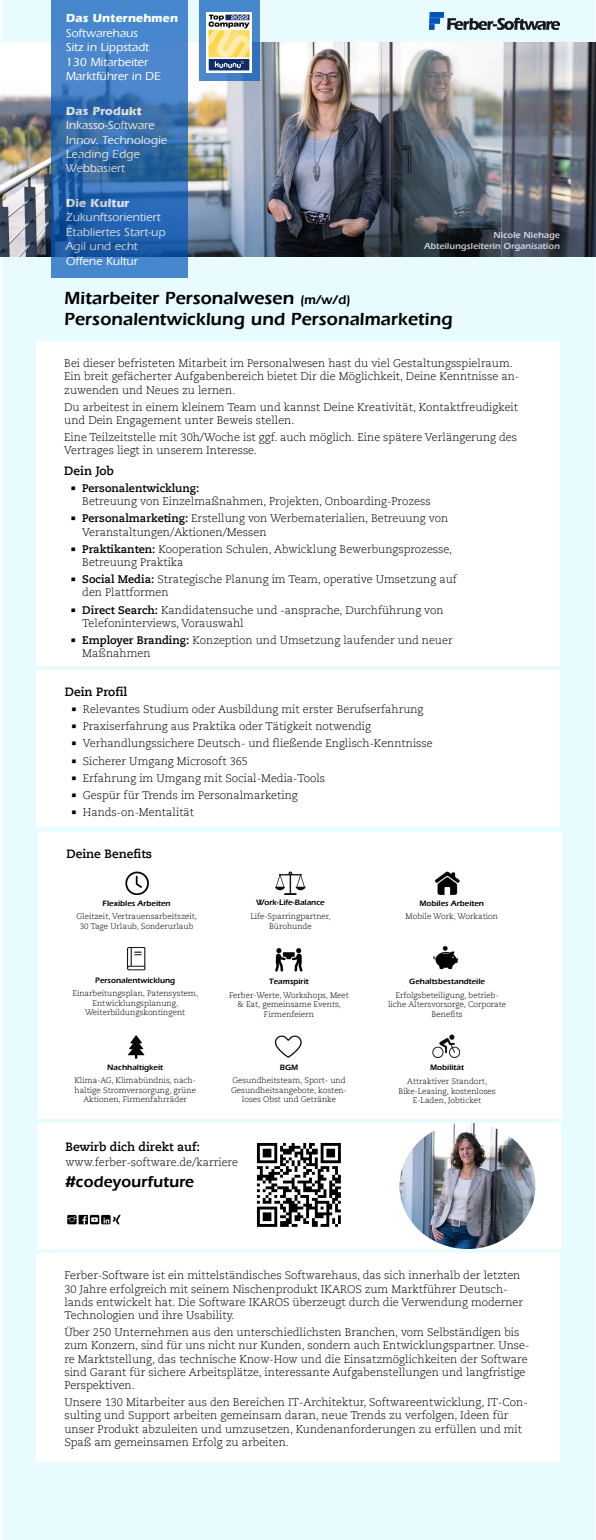
<style>
.page{position:relative;width:596px;height:1540px;background:#fff}
.page>*{position:absolute;margin:0;border:0;box-sizing:border-box;transform-origin:0 0}
.t1{font:600 18px/21.6px "ITC Eras LT";color:#000}
.t2{font:600 16px "ITC Eras LT";color:#000}
.t3{font:500 12px/14.4px "ITC Eras LT";color:#fff}
.t4{font:700 12px "Caecilia LT";color:#000}
.t5{font:700 12px "ITC Eras LT";color:#fff}
.t6{font:300 11px/13.2px "Caecilia LT";color:#000}
.t7{font:600 9px/10.8px "ITC Eras LT";color:#fff;text-align:right}
.t8{font:300 8px/9.6px "Caecilia LT";color:#000;text-align:center}
.t9{font:600 8px "Eras ITC";color:#000}
.s1{font-size:13px}
.s2{font-family:"ITC Eras LT";font-weight:600}
.s3{font-weight:700}
</style>
<div class="page">
<div style="left:2px;top:0;width:593px;height:1540px;background:#e8fcff"></div>
<div style="left:36px;top:670px;width:524px;height:157px;background:#fff"></div>
<div style="left:36px;top:342px;width:523px;height:324px;background:#fff"></div>
<div style="left:37px;top:1123px;width:523px;height:126px;background:#fff"></div>
<img style="left:399px;top:1123px;width:136px;height:126px">
<div style="left:36px;top:1253px;width:523px;height:208px;background:#fff"></div>
<img style="left:0;top:43px;width:595px;height:214px">
<div style="left:52px;top:0;width:136px;height:93px;background:#4c88ce"></div>
<svg style="left:52px;top:92px;width:136px;height:93px;background:#316aa8"></svg>
<svg style="left:52px;top:185px;width:136px;height:93px;background:#2968b3"></svg>
<img style="left:429px;top:12px;width:130px;height:17px">
<svg style="left:199px;top:0;width:60px;height:81px;background:#558ecf"></svg>
<img style="left:207px;top:13px;width:44px;height:59px">
<div style="left:38px;top:832px;width:523px;height:287px;background:#fff"></div>
<img style="left:125px;top:871px;width:24px;height:24px">
<img style="left:275px;top:871px;width:31px;height:24px">
<img style="left:435px;top:871px;width:25px;height:24px">
<img style="left:126px;top:947px;width:20px;height:24px">
<img style="left:275px;top:948px;width:28px;height:24px">
<img style="left:433px;top:946px;width:26px;height:24px">
<img style="left:127px;top:1036px;width:18px;height:23px">
<img style="left:274px;top:1035px;width:28px;height:23px">
<img style="left:432px;top:1034px;width:29px;height:24px">
<img style="left:256px;top:1142px;width:85px;height:85px">
<img style="left:61px;top:1214px;width:61px;height:39px">
<p class="t5" style="left:66px;top:11px;width:113px">Das Unternehmen</p>
<p class="t3" style="left:66px;top:26px;width:96px">Softwarehaus<br>Sitz in Lippstadt<br>130 Mitarbeiter<br>Marktführer in DE</p>
<p class="t5" style="left:66px;top:104px;width:77px">Das Produkt</p>
<p class="t3" style="left:66px;top:118px;width:103px">Inkasso-Software<br>Innov. Technologie<br>Leading Edge<br>Webbasiert</p>
<p class="t5" style="left:66px;top:196px;width:65px">Die Kultur</p>
<p class="t3" style="left:66px;top:210px;width:101px">Zukunftsorientiert<br>Etabliertes Start-up<br>Agil und echt<br>Offene Kultur</p>
<p class="t7" style="left:424px;top:229px;width:137px">Nicole Niehage<br>Abteilungsleiterin Organisation</p>
<p class="t1" style="left:64px;top:287px;width:389px">Mitarbeiter Personalwesen <span class="s1">(m/w/d)<br></span>Personalentwicklung und Personalmarketing</p>
<p class="t6" style="left:64px;top:357px;width:456px">Bei dieser befristeten Mitarbeit im Personalwesen hast du viel Gestaltungsspielraum.<br>Ein breit gefächerter Aufgabenbereich bietet Dir die Möglichkeit, Deine Kenntnisse an&shy;zuwenden und Neues zu lernen.</p>
<p class="t6" style="left:64px;top:401px;width:455px">Du arbeitest in einem kleinem Team und kannst Deine Kreativität, Kontaktfreudigkeit und Dein Engagement unter Beweis stellen.</p>
<p class="t6" style="left:64px;top:431px;width:454px">Eine Teilzeitstelle mit 30h/Woche ist ggf. auch möglich. Eine spätere Verlängerung des<br>Vertrages liegt in unserem Interesse.</p>
<p class="t4" style="left:64px;top:464px;width:51px">Dein Job</p>
<p class="t6" style="left:82px;top:482px;width:349px;text-indent:-12px"><span class="s2">•</span> <span class="s3">Personalentwicklung:<br></span>Betreuung von Einzelmaßnahmen, Projekten, Onboarding-Prozess</p>
<p class="t6" style="left:82px;top:512px;width:367px;text-indent:-12px"><span class="s2">•</span> <span class="s3">Personalmarketing:</span> Erstellung von Werbematerialien, Betreuung von<br>Veranstaltungen/Aktionen/Messen</p>
<p class="t6" style="left:82px;top:543px;width:371px;text-indent:-12px"><span class="s2">•</span> <span class="s3">Praktikanten:</span> Kooperation Schulen, Abwicklung Bewerbungsprozesse,<br>Betreuung Praktika</p>
<p class="t6" style="left:82px;top:573px;width:376px;text-indent:-12px"><span class="s2">•</span> <span class="s3">Social Media:</span> Strategische Planung im Team, operative Umsetzung auf den Plattformen</p>
<p class="t6" style="left:82px;top:603px;width:362px;text-indent:-12px"><span class="s2">•</span> <span class="s3">Direct Search:</span> Kandidatensuche und -ansprache, Durchführung von<br>Telefoninterviews, Vorauswahl</p>
<p class="t6" style="left:82px;top:634px;width:371px;text-indent:-12px"><span class="s2">•</span> <span class="s3">Employer Branding:</span> Konzeption und Umsetzung laufender und neuer<br>Maßnahmen</p>
<p class="t4" style="left:65px;top:684px;width:64px">Dein Profil</p>
<p class="t6" style="left:70px;top:703px;width:354px"><span class="s2">•</span> Relevantes Studium oder Ausbildung mit erster Berufserfahrung</p>
<p class="t6" style="left:70px;top:720px;width:302px"><span class="s2">•</span> Praxiserfahrung aus Praktika oder Tätigkeit notwendig</p>
<p class="t6" style="left:70px;top:737px;width:363px"><span class="s2">•</span> Verhandlungssichere Deutsch- und fließende Englisch-Kenntnisse</p>
<p class="t6" style="left:70px;top:754px;width:179px"><span class="s2">•</span> Sicherer Umgang Microsoft 365</p>
<p class="t6" style="left:70px;top:772px;width:256px"><span class="s2">•</span> Erfahrung im Umgang mit Social-Media-Tools</p>
<p class="t6" style="left:70px;top:789px;width:229px"><span class="s2">•</span> Gespür für Trends im Personalmarketing</p>
<p class="t6" style="left:70px;top:806px;width:125px"><span class="s2">•</span> Hands-on-Mentalität</p>
<p class="t4" style="left:66px;top:847px;width:87px">Deine Benefits</p>
<p class="t9" style="left:102px;top:898px;width:70px">Flexibles Arbeiten</p>
<p class="t8" style="left:76px;top:912px;width:122px">Gleitzeit, Vertrauensarbeitszeit,<br>30 Tage Urlaub, Sonderurlaub</p>
<p class="t9" style="left:256px;top:898px;width:70px">Work-Life-Balance</p>
<p class="t8" style="left:250px;top:912px;width:82px">Life-Sparringpartner,<br>Bürohunde</p>
<p class="t9" style="left:419px;top:898px;width:66px">Mobiles Arbeiten</p>
<p class="t8" style="left:405px;top:912px;width:94px">Mobile Work, Workation</p>
<p class="t9" style="left:95px;top:975px;width:81px">Personalentwicklung</p>
<p class="t8" style="left:72px;top:989px;width:127px">Einarbeitungsplan, Patensystem,<br>Entwicklungsplanung,<br>Weiterbildungskontingent</p>
<p class="t9" style="left:269px;top:977px;width:41px">Teamspirit</p>
<p class="t8" style="left:229px;top:990px;width:121px">Ferber-Werte, Workshops, Meet &amp; Eat, gemeinsame Events,<br>Firmenfeiern</p>
<p class="t9" style="left:409px;top:977px;width:77px">Gehaltsbestandteile</p>
<p class="t8" style="left:388px;top:990px;width:120px">Erfolgsbeteiligung, betrieb&shy;liche Altersvorsorge, Corporate<br>Benefits</p>
<p class="t9" style="left:107px;top:1062px;width:57px">Nachhaltigkeit</p>
<p class="t8" style="left:74px;top:1076px;width:123px">Klima-AG, Klimabündnis, nach&shy;haltige Stromversorgung, grüne<br>Aktionen, Firmenfahrräder</p>
<p class="t9" style="left:279px;top:1062px;width:20px">BGM</p>
<p class="t8" style="left:231px;top:1076px;width:117px">Gesundheitsteam, Sport- und<br>Gesundheitsangebote, kosten&shy;loses Obst und Getränke</p>
<p class="t9" style="left:430px;top:1063px;width:35px">Mobilität</p>
<p class="t8" style="left:398px;top:1077px;width:99px">Attraktiver Standort,<br>Bike-Leasing, kostenloses<br>E-Laden, Jobticket</p>
<p class="t4" style="left:65px;top:1139px;width:136px">Bewirb dich direkt auf:</p>
<p class="t6" style="left:65px;top:1156px;width:174px">www.ferber-software.de/karriere</p>
<p class="t2" style="left:65px;top:1173px;width:130px">#codeyourfuture</p>
<p class="t6" style="left:64px;top:1269px;width:460px">Ferber-Software ist ein mittelständisches Softwarehaus, das sich innerhalb der letzten 30 Jahre erfolgreich mit seinem Nischenprodukt IKAROS zum Marktführer Deutsch&shy;lands entwickelt hat. Die Software IKAROS überzeugt durch die Verwendung moderner Technologien und ihre Usability.</p>
<p class="t6" style="left:64px;top:1326px;width:466px">Über 250 Unternehmen aus den unterschiedlichsten Branchen, vom Selbständigen bis zum Konzern, sind für uns nicht nur Kunden, sondern auch Entwicklungspartner. Unse&shy;re Marktstellung, das technische Know-How und die Einsatzmöglichkeiten der Software sind Garant für sichere Arbeitsplätze, interessante Aufgabenstellungen und langfristige Perspektiven.</p>
<p class="t6" style="left:64px;top:1396px;width:464px">Unsere 130 Mitarbeiter aus den Bereichen IT-Architektur, Softwareentwicklung, IT-Con&shy;sulting und Support arbeiten gemeinsam daran, neue Trends zu verfolgen, Ideen für unser Produkt abzuleiten und umzusetzen, Kundenanforderungen zu erfüllen und mit Spaß am gemeinsamen Erfolg zu arbeiten.</p>
</div>
